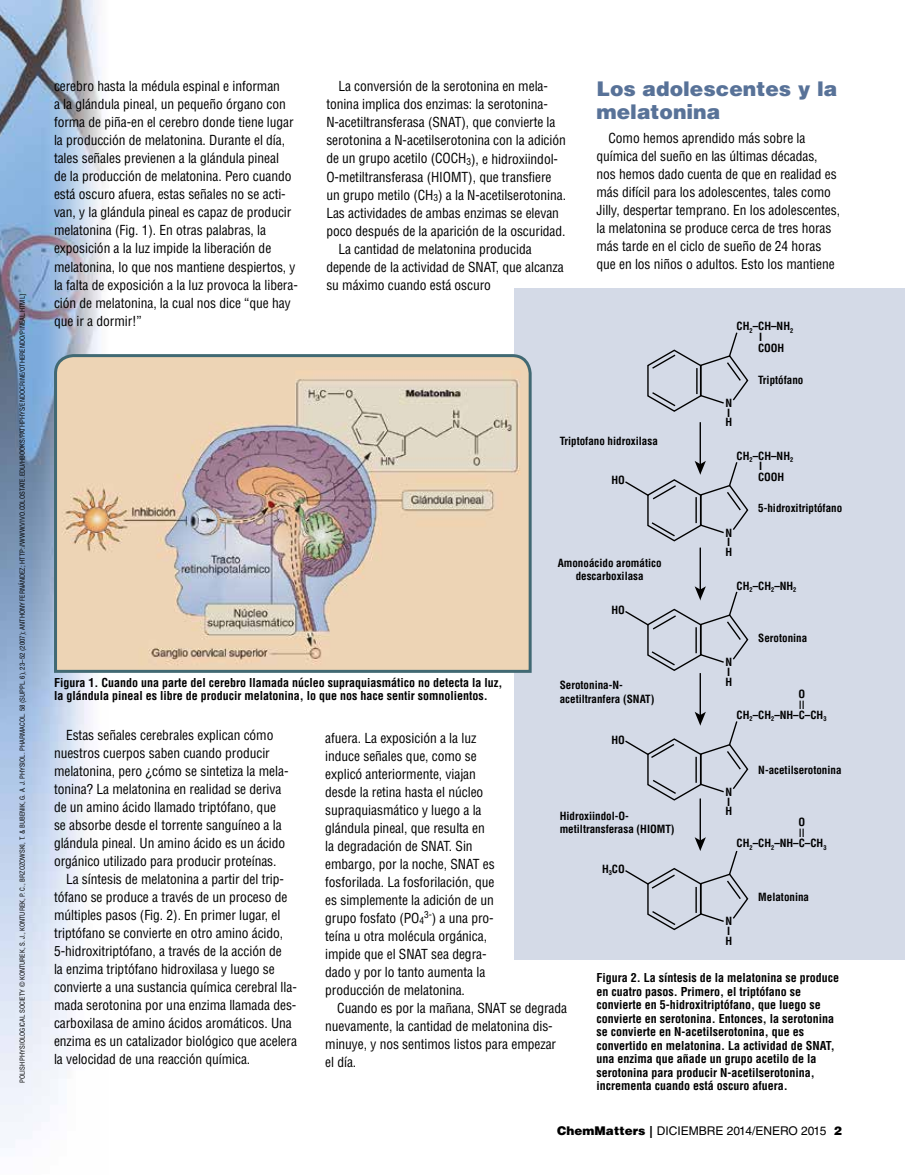
<style>
.page{position:relative;width:905px;height:1175px;background:#fff}
.page>*{position:absolute;margin:0;border:0;box-sizing:border-box;transform-origin:0 0}
.t1{font:900 20.25px/22.5px "Helvetica LT Std";color:#587298}
.t2{font:condensed 13.5px/18px "Helvetica LT Std";letter-spacing:-.005em;color:#000}
.t3{font:12.45px "Myriad Pro";color:#000}
.t4{font:700 condensed 12px/13.5px "Helvetica LT Std";color:#000}
.t5{font:12px "Helvetica LT Std";color:#000}
.t6{font:700 condensed 10.95px/9.6px "Helvetica LT Std";color:#000}
.t7{font:condensed 6.75px "Helvetica LT Std";color:#000}
.s1{font-weight:900}
</style>
<div class="page">
<img style="left:0;top:0;width:105px;height:1148px">
<div style="left:514px;top:288px;width:390px;height:671px;background:#d4dae7"></div>
<hr style="left:699px;top:422px;width:2px;height:43px;background:#000">
<hr style="left:699px;top:547px;width:2px;height:43px;background:#000">
<hr style="left:699px;top:673px;width:2px;height:42px;background:#000">
<hr style="left:699px;top:798px;width:2px;height:43px;background:#000">
<svg style="left:647px;top:332px;width:102px;height:80px"></svg>
<svg style="left:625px;top:460px;width:124px;height:82px"></svg>
<svg style="left:625px;top:586px;width:124px;height:85px"></svg>
<svg style="left:625px;top:711px;width:124px;height:90px"></svg>
<svg style="left:625px;top:837px;width:124px;height:94px"></svg>
<img style="left:52px;top:352px;width:480px;height:322px">
<p class="t7" style="left:18px;top:1083px;width:791px;rotate:-90deg">Polish Physiological Society © Konturek, S. J., Konturek, P. C., Brzozowski, T. &amp; Buben ik, G. A. J. Physiol. Pharmacol. 58 (Suppl. 6), 23–52 (2007); Anthony Fernández; http://www.vivo.colostate.edu/hbooks/pathphys/endocrine/otherendo/pineal.html]</p>
<p class="t2" style="left:54px;top:77px;width:245px">cerebro hasta la médula espinal e informan<br>a la glándula pineal, un pequeño órgano con forma de piña-en el cerebro donde tiene lugar la producción de melatonina. Durante el día, tales señales previenen a la glándula pineal<br>de la producción de melatonina. Pero cuando está oscuro afuera, estas señales no se acti&shy;van, y la glándula pineal es capaz de producir melatonina (Fig. 1). En otras palabras, la exposición a la luz impide la liberación de melatonina, lo que nos mantiene despiertos, y la falta de exposición a la luz provoca la libera&shy;ción de melatonina, la cual nos dice “que hay que ir a dormir!”</p>
<p class="t2" style="left:326px;top:77px;width:241px;text-indent:12px">La conversión de la serotonina en mela&shy;tonina implica dos enzimas: la serotonina-N-acetiltransferasa (SNAT), que convierte la serotonina a N-acetilserotonina con la adición de un grupo acetilo (COCH<sub>3</sub>), e hidroxiindol-O-metiltransferasa (HIOM</p>
<p class="t2" style="left:461px;top:168px;width:91px">T), que transfiere</p>
<p class="t2" style="left:326px;top:186px;width:241px">un grupo metilo (CH <sub>3</sub>) a la N-acetilserotonina.</p>
<p class="t2" style="left:326px;top:204px;width:234px">Las actividades de ambas enzimas se elevan</p>
<p class="t2" style="left:326px;top:221px;width:241px">poco después de la aparición de la oscuridad.</p>
<p class="t2" style="left:338px;top:239px;width:195px">La cantidad de melatonina producida</p>
<p class="t2" style="left:326px;top:257px;width:239px">depende de la actividad de SNAT, que alcanza</p>
<p class="t2" style="left:326px;top:275px;width:166px">su máximo cuando está oscuro</p>
<h1 class="t1" style="left:596px;top:77px;width:242px">Los adolescentes y la melatonina</h1>
<p class="t2" style="left:596px;top:129px;width:245px;text-indent:12px">Como hemos aprendido más sobre la química del sueño en las últimas décadas, nos hemos dado cuenta de que en realidad es más difícil para los adolescentes, tales como Jilly, despertar temprano. En los adolescentes, la melatonina se produce cerca de tres horas más tarde en el ciclo de sueño de 24 horas que en los niños o adultos. Esto los mantiene</p>
<p class="t6" style="left:758px;top:321px;width:37px;line-height:10.6px;text-indent:-21px">CH<sub>2</sub>–CH–NH<sub>2<br></sub>I<br>COOH</p>
<p class="t6" style="left:725px;top:398px;width:8px">N<br>I<br>H</p>
<p class="t6" style="left:758px;top:375px;width:47px">Triptófano</p>
<p class="t6" style="left:559px;top:436px;width:100px">Triptofano hidroxilasa</p>
<p class="t6" style="left:611px;top:475px;width:15px">HO</p>
<p class="t6" style="left:557px;top:556px;width:105px;line-height:13.2px;text-align:center">Amonoácido aromático descarboxilasa</p>
<p class="t6" style="left:611px;top:605px;width:15px">HO</p>
<p class="t6" style="left:758px;top:450px;width:37px;line-height:10.6px;text-indent:-21px">CH<sub>2</sub>–CH–NH<sub>2<br></sub>I<br>COOH</p>
<p class="t6" style="left:725px;top:528px;width:8px">N<br>I<br>H</p>
<p class="t6" style="left:758px;top:503px;width:85px">5-hidroxitriptófano</p>
<p class="t6" style="left:736px;top:580px;width:61px">CH<sub>2</sub>–CH<sub>2</sub>–NH<sub>2</sub></p>
<p class="t6" style="left:758px;top:633px;width:50px">Serotonina</p>
<p class="t4" style="left:54px;top:675px;width:450px">Figura 1. Cuando una parte del cerebro llamada núcleo supraquiasmático no detecta la luz, la glándula pineal es libre de producir melatonina, lo que nos hace sentir somnolientos.</p>
<p class="t6" style="left:559px;top:678px;width:96px;line-height:13.2px">Serotonina-N&shy;acetiltranfera (SNAT)</p>
<p class="t6" style="left:725px;top:657px;width:8px">N<br>I<br>H</p>
<p class="t6" style="left:798px;top:689px;width:8px">O</p>
<p class="t3" style="left:798px;top:697px;width:7px">II</p>
<p class="t6" style="left:736px;top:710px;width:91px">CH<sub>2</sub>–CH<sub>2</sub>–NH–C–CH<sub>3</sub></p>
<p class="t2" style="left:66px;top:725px;width:209px">Estas señales cerebrales explican cómo</p>
<p class="t2" style="left:54px;top:743px;width:217px">nuestros cuerpos saben cuando producir</p>
<p class="t2" style="left:54px;top:761px;width:236px">melatonina, pero ¿cómo se sintetiza la mela-</p>
<p class="t2" style="left:54px;top:779px;width:229px">tonina? La melatonina en realidad se deriva</p>
<p class="t2" style="left:54px;top:797px;width:223px">de un amino ácido llamado triptófano, que</p>
<p class="t2" style="left:54px;top:815px;width:229px">se absorbe desde el torrente sanguíneo a la</p>
<p class="t2" style="left:54px;top:833px;width:233px">glándula pineal. Un amino ácido es un ácido</p>
<p class="t2" style="left:54px;top:851px;width:224px">orgánico utilizado para producir proteínas.</p>
<p class="t2" style="left:66px;top:869px;width:219px">La síntesis de melatonina a partir del trip-</p>
<p class="t2" style="left:54px;top:887px;width:235px">tófano se produce a través de un proceso de</p>
<p class="t2" style="left:54px;top:905px;width:228px">múltiples pasos (Fig. 2). En primer lugar, el</p>
<p class="t2" style="left:54px;top:923px;width:231px">triptófano se convierte en otro amino ácido,</p>
<p class="t2" style="left:54px;top:941px;width:229px">5-hidroxitriptófano, a través de la acción de</p>
<p class="t2" style="left:54px;top:959px;width:222px">la enzima triptófano hidroxilasa y luego se</p>
<p class="t2" style="left:54px;top:977px;width:244px">convierte a una sustancia química cerebral lla-</p>
<p class="t2" style="left:54px;top:995px;width:244px">mada serotonina por una enzima llamada des-</p>
<p class="t2" style="left:54px;top:1013px;width:239px">carboxilasa de amino ácidos aromáticos. Una</p>
<p class="t2" style="left:54px;top:1031px;width:244px">enzima es un catalizador biológico que acelera</p>
<p class="t2" style="left:54px;top:1049px;width:198px">la velocidad de una reacción química.</p>
<p class="t2" style="left:325px;top:729px;width:171px">afuera. La exposición a la luz induce señales que, como se explicó anteriormente, viajan desde la retina hasta el núcleo supraquiasmático y luego a la glándula pineal, que resulta en la degradación de SNAT. Sin embargo, por la noche, SNAT es fosforilada. La fosforilación, que es simplemente la adición de un grupo fosfato (PO<sub>4</sub><sup>3-</sup>) a una pro&shy;teína u otra molécula orgánica, impide que el SNAT sea degra&shy;dado y por lo tanto aumenta la producción de melatonina.</p>
<p class="t2" style="left:325px;top:999px;width:243px;text-indent:12px">Cuando es por la mañana, SNAT se degrada nuevamente, la cantidad de melatonina dis&shy;minuye, y nos sentimos listos para empezar el día.</p>
<p class="t6" style="left:611px;top:734px;width:15px">HO</p>
<p class="t6" style="left:758px;top:765px;width:85px">N-acetilserotonina</p>
<p class="t6" style="left:725px;top:787px;width:8px">N<br>I<br>H</p>
<p class="t6" style="left:559px;top:809px;width:116px;line-height:13.2px">Hidroxiindol-O&shy;metiltransferasa (HIOMT)</p>
<p class="t6" style="left:798px;top:817px;width:8px">O</p>
<p class="t3" style="left:798px;top:825px;width:7px">II</p>
<p class="t6" style="left:736px;top:838px;width:91px">CH<sub>2</sub>–CH<sub>2</sub>–NH–C–CH<sub>3</sub></p>
<p class="t6" style="left:602px;top:864px;width:24px">H<sub>3</sub>CO</p>
<p class="t6" style="left:758px;top:892px;width:52px">Melatonina</p>
<p class="t6" style="left:725px;top:916px;width:8px">N<br>I<br>H</p>
<p class="t4" style="left:596px;top:971px;width:244px">Figura 2. La síntesis de la melatonina se produce en cuatro pasos. Primero, el triptófano se convierte en 5-hidroxitriptófano, que luego se convierte en serotonina. Entonces, la serotonina se convierte en N-acetilserotonina, que es convertido en melatonina. La actividad de SNAT, una enzima que añade un grupo acetilo de la serotonina para producir N-acetilserotonina, incrementa cuando está oscuro afuera.</p>
<p class="t5" style="left:557px;top:1124px;width:286px"><span class="s1">chemmatters |</span> DICIEMBRE 2014/ENERO 2015 <span class="s1">2</span></p>
</div>
